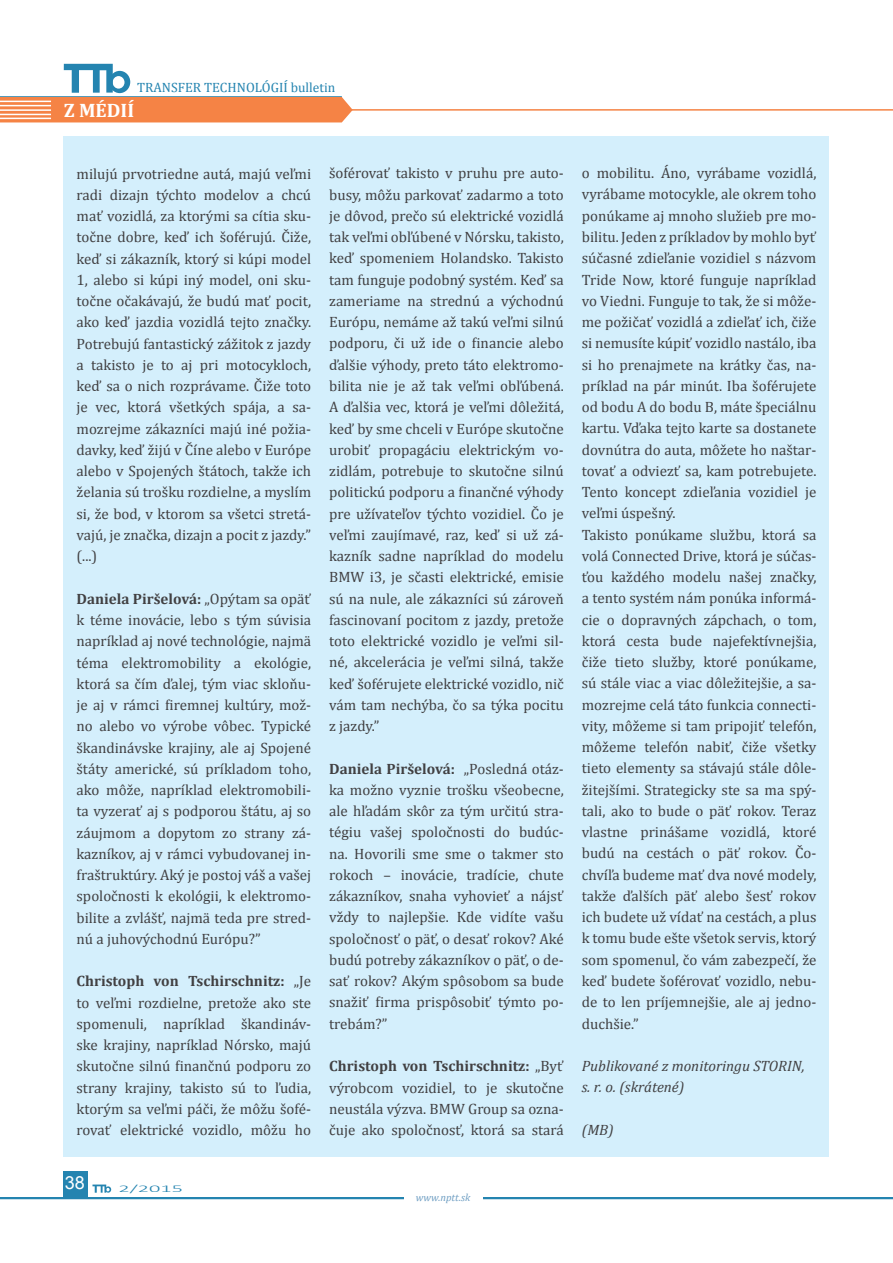
<style>
.page{position:relative;width:893px;height:1263px;background:#fff}
.page>*{position:absolute;margin:0;border:0;box-sizing:border-box;transform-origin:0 0}
.t1{font:700 19.5px "Cambria";color:#fff}
.t2{font:18px "Arial";color:#fff}
.t3{font:15px/21.3px "Cambria";color:#414042;text-align:justify}
.t4{font:italic 15px/21.3px "Cambria";color:#414042}
.t5{font:13.5px "Cambria";color:#2484b0}
.t6{font:italic 10.5px "Cambria";color:#709fc3}
.t7{font:300 10.35px "Calibri";color:#2484b0;scale:2.16 1}
.s1{font-weight:700}
</style>
<div class="page">
<hr style="left:334px;top:109px;width:559px;height:2px;background:#f58345">
<hr style="left:0;top:1197px;width:893px;height:2px;background:#2484b0">
<div style="left:63px;top:1171px;width:25px;height:27px;background:#2484b0"></div>
<svg style="left:0;top:64px;width:353px;height:58px"></svg>
<hr style="left:0;top:105px;width:51px;height:1px;background:#fff">
<hr style="left:0;top:109px;width:51px;height:2px;background:#fff">
<hr style="left:0;top:101px;width:51px;height:1px;background:#fff">
<hr style="left:0;top:118px;width:51px;height:1px;background:#fff">
<hr style="left:0;top:114px;width:51px;height:1px;background:#fff">
<div style="left:404px;top:1190px;width:78px;height:14px;background:#fff"></div>
<svg style="left:92px;top:1184px;width:19px;height:9px"></svg>
<div style="left:64px;top:136px;width:765px;height:1021px;background:#d4effc"></div>
<p class="t5" style="left:137px;top:79px;width:200px">Transfer technológií bulletin</p>
<h1 class="t1" style="left:64px;top:97px;width:43px">Z mÉdií</h1>
<p class="t3" style="left:77px;top:163px;width:236px">milujú prvotriedne autá, majú veľmi radi dizajn týchto modelov a chcú mať vozidlá, za ktorými sa cítia sku&shy;točne dobre, keď ich šoférujú. Čiže, keď si zákazník, ktorý si kúpi model 1, alebo si kúpi iný model, oni sku&shy;točne očakávajú, že budú mať pocit, ako keď jazdia vozidlá tejto značky.<br>Potrebujú fantastický zážitok z jazdy a takisto je to aj pri motocykloch, keď sa o nich rozprávame. Čiže toto je vec, ktorá všetkých spája, a sa&shy;mozrejme zákazníci majú iné požia&shy;davky, keď žijú v Číne alebo v Európe alebo v Spojených štátoch, takže ich želania sú trošku rozdielne, a myslím si, že bod, v ktorom sa všetci stretá&shy;vajú, je značka, dizajn a pocit z jazdy.” (...)</p>
<p class="t3" style="left:77px;top:588px;width:236px"><span class="s1">Daniela Piršelová:</span> „Opýtam sa opäť k téme inovácie, lebo s tým súvisia napríklad aj nové technológie, najmä téma elektromobility a ekológie, ktorá sa čím ďalej, tým viac skloňu&shy;je aj v rámci firemnej kultúry, mož&shy;no alebo vo výrobe vôbec. Typické škandinávske krajiny, ale aj Spojené štáty americké, sú príkladom toho, ako môže, napríklad elektromobili&shy;ta vyzerať aj s podporou štátu, aj so záujmom a dopytom zo strany zá&shy;kazníkov, aj v rámci vybudovanej in&shy;fraštruktúry. Aký je postoj váš a vašej spoločnosti k ekológii, k elektromo&shy;bilite a zvlášť, najmä teda pre stred&shy;nú a juhovýchodnú Európu?”</p>
<p class="t3" style="left:77px;top:970px;width:236px"><span class="s1">Christoph von Tschirschnitz:</span> „Je to veľmi rozdielne, pretože ako ste spomenuli, napríklad škandináv&shy;ske krajiny, napríklad Nórsko, majú skutočne silnú finančnú podporu zo strany krajiny, takisto sú to ľudia, ktorým sa veľmi páči, že môžu šofé&shy;rovať elektrické vozidlo, môžu ho</p>
<p class="t2" style="left:65px;top:1171px;width:22px">38</p>
<p class="t7" style="left:119px;top:1182px;width:31px">2/2015</p>
<p class="t3" style="left:329px;top:163px;width:236px">šoférovať takisto v pruhu pre auto&shy;busy, môžu parkovať zadarmo a toto je dôvod, prečo sú elektrické vozidlá tak veľmi obľúbené v Nórsku, takisto, keď spomeniem Holandsko. Takisto tam funguje podobný systém. Keď sa zameriame na strednú a východnú Európu, nemáme až takú veľmi silnú podporu, či už ide o financie alebo ďalšie výhody, preto táto elektromo&shy;bilita nie je až tak veľmi obľúbená.<br>A ďalšia vec, ktorá je veľmi dôležitá, keď by sme chceli v Európe skutočne urobiť propagáciu elektrickým vo&shy;zidlám, potrebuje to skutočne silnú politickú podporu a finančné výhody pre užívateľov týchto vozidiel. Čo je veľmi zaujímavé, raz, keď si už zá&shy;kazník sadne napríklad do modelu BMW i3, je sčasti elektrické, emisie sú na nule, ale zákazníci sú zároveň fascinovaní pocitom z jazdy, pretože toto elektrické vozidlo je veľmi sil&shy;né, akcelerácia je veľmi silná, takže keď šoférujete elektrické vozidlo, nič vám tam nechýba, čo sa týka pocitu z jazdy.”</p>
<p class="t3" style="left:329px;top:758px;width:236px"><span class="s1">Daniela Piršelová:</span> „Posledná otáz&shy;ka možno vyznie trošku všeobecne, ale hľadám skôr za tým určitú stra&shy;tégiu vašej spoločnosti do budúc&shy;na. Hovorili sme sme o takmer sto rokoch – inovácie, tradície, chute zákazníkov, snaha vyhovieť a nájsť vždy to najlepšie. Kde vidíte vašu spoločnosť o päť, o desať rokov? Aké budú potreby zákazníkov o päť, o de&shy;sať rokov? Akým spôsobom sa bude snažiť firma prispôsobiť týmto po&shy;trebám?”</p>
<p class="t3" style="left:329px;top:1055px;width:236px"><span class="s1">Christoph von Tschirschnitz:</span> „Byť výrobcom vozidiel, to je skutočne neustála výzva. BMW Group sa ozna&shy;čuje ako spoločnosť, ktorá sa stará</p>
<p class="t3" style="left:582px;top:162px;width:236px;text-align:left">o mobilitu. Áno, vyrábame vozidlá, vyrábame motocykle, ale okrem toho ponúkame aj mnoho služieb pre mo&shy;bilitu. Jeden z príkladov by mohlo byť súčasné zdieľanie vozidiel s názvom Tride Now, ktoré funguje napríklad vo Viedni. Funguje to tak, že si môže&shy;me požičať vozidlá a zdieľať ich, čiže si nemusíte kúpiť vozidlo nastálo, iba si ho prenajmete na krátky čas, na&shy;príklad na pár minút. Iba šoférujete od bodu A do bodu B, máte špeciálnu kartu. Vďaka tejto karte sa dostanete dovnútra do auta, môžete ho naštar&shy;tovať a odviezť sa, kam potrebujete.<br>Tento koncept zdieľania vozidiel je veľmi úspešný.<br>Takisto ponúkame službu, ktorá sa volá Connected Drive, ktorá je súčas&shy;ťou každého modelu našej značky, a tento systém nám ponúka informá&shy;cie o dopravných zápchach, o tom, ktorá cesta bude najefektívnejšia, čiže tieto služby, ktoré ponúkame, sú stále viac a viac dôležitejšie, a sa&shy;mozrejme celá táto funkcia connecti&shy;vity, môžeme si tam pripojiť telefón, môžeme telefón nabiť, čiže všetky tieto elementy sa stávajú stále dôle&shy;žitejšími. Strategicky ste sa ma spý&shy;tali, ako to bude o päť rokov. Teraz vlastne prinášame vozidlá, ktoré budú na cestách o päť rokov. Čo&shy;chvíľa budeme mať dva nové modely, takže ďalších päť alebo šesť rokov ich budete už vídať na cestách, a plus k tomu bude ešte všetok servis, ktorý som spomenul, čo vám zabezpečí, že keď budete šoférovať vozidlo, nebu&shy;de to len príjemnejšie, ale aj jedno&shy;duchšie.”</p>
<p class="t4" style="left:582px;top:1055px;width:224px">Publikované z monitoringu STORIN, s. r. o. (skrátené)</p>
<p class="t4" style="left:582px;top:1118px;width:33px">(MB)</p>
<p class="t6" style="left:416px;top:1190px;width:56px">www.nptt.sk</p>
</div>
